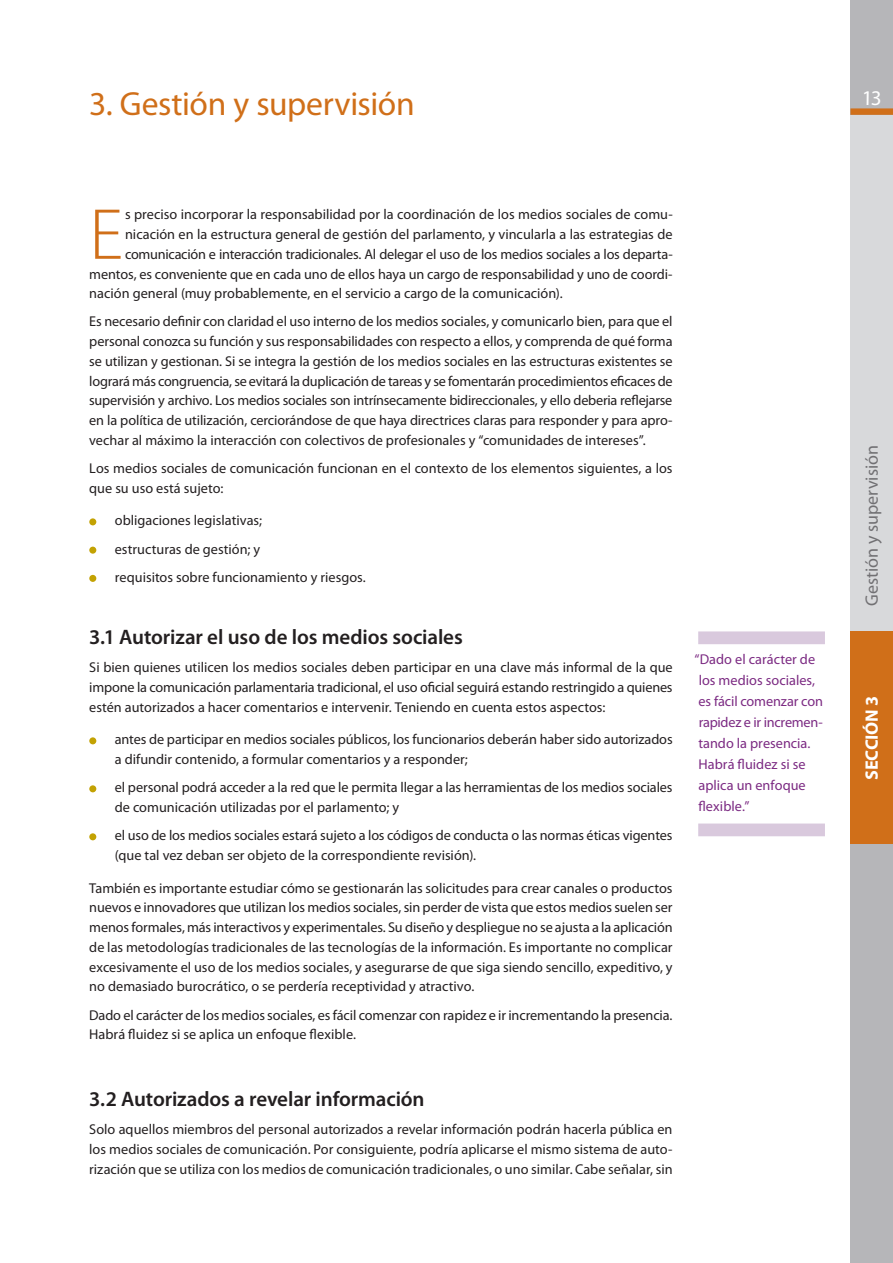
<style>
.page{position:relative;width:893px;height:1263px;background:#fff}
.page>*{position:absolute;margin:0;border:0;box-sizing:border-box;transform-origin:0 0}
.t1{font:300 72.75px "Myriad Pro";color:#d06f19}
.t2{font:33.6px "Myriad Pro";letter-spacing:-.01em;color:#d06f19}
.t3{font:600 21px "Myriad Pro";letter-spacing:-.005em;color:#231f20}
.t4{font:21px "Myriad Pro";color:#fff}
.t5{font:18px "Myriad Pro";color:#717073}
.t6{font:700 18px "Myriad Pro";color:#fff}
.t7{font:14.25px/19.8px "Myriad Pro";color:#231f20}
.t8{font:14.25px/21px "Myriad Pro";color:#7c2b83}
.t9{font:14.25px "Myriad Pro";letter-spacing:-.02em;color:#231f20}
</style>
<div class="page">
<div style="left:850px;top:0;width:43px;height:115px;background:#b6b6b9"></div>
<div style="left:850px;top:115px;width:43px;height:516px;background:#d8d9db"></div>
<div style="left:850px;top:631px;width:43px;height:632px;background:#b6b6b9"></div>
<div style="left:850px;top:631px;width:43px;height:213px;background:#d06f19"></div>
<svg style="left:850px;top:108px;width:43px;height:7px"></svg>
<div style="left:89px;top:518px;width:7px;height:7px;background:#c3a203;border-radius:50%"></div>
<div style="left:89px;top:547px;width:7px;height:7px;background:#c3a203;border-radius:50%"></div>
<div style="left:89px;top:575px;width:7px;height:7px;background:#c3a203;border-radius:50%"></div>
<div style="left:89px;top:737px;width:7px;height:7px;background:#c3a203;border-radius:50%"></div>
<div style="left:89px;top:785px;width:7px;height:7px;background:#c3a203;border-radius:50%"></div>
<div style="left:89px;top:833px;width:7px;height:7px;background:#c3a203;border-radius:50%"></div>
<div style="left:698px;top:631px;width:127px;height:13px;background:#d9c9dd"></div>
<div style="left:698px;top:823px;width:127px;height:13px;background:#d9c9dd"></div>
<h2 class="t2" style="left:89px;top:91px;width:327px">3. Gestión y supervisión</h2>
<h1 class="t1" style="left:89px;top:191px;width:35px">E</h1>
<p class="t7" style="left:125px;top:206px;width:549px">s preciso incorporar la responsabilidad por la coordinación de los medios sociales de comu-</p>
<p class="t7" style="left:125px;top:226px;width:549px">nicación en la estructura general de gestión del parlamento, y vincularla a las estrategias de</p>
<p class="t9" style="left:125px;top:249px;width:549px">comunicación e interacción tradicionales. Al delegar el uso de los medios sociales a los departa-</p>
<p class="t7" style="left:89px;top:265px;width:585px">mentos, es conveniente que en cada uno de ellos haya un cargo de responsabilidad y uno de coordi-</p>
<p class="t7" style="left:89px;top:285px;width:475px">nación general (muy probablemente, en el servicio a cargo de la comunicación).</p>
<p class="t7" style="left:89px;top:313px;width:585px;text-align:justify">Es necesario definir con claridad el uso interno de los medios sociales, y comunicarlo bien, para que el personal conozca su función y sus responsabilidades con respecto a ellos, y comprenda de qué forma se utilizan y gestionan. Si se integra la gestión de los medios sociales en las estructuras existentes se logrará más congruencia, se evitará la duplicación de tareas y se fomentarán procedimientos eficaces de supervisión y archivo. Los medios sociales son intrínsecamente bidireccionales, y ello deberia reflejarse en la política de utilización, cerciorándose de que haya directrices claras para responder y para apro&shy;vechar al máximo la interacción con colectivos de profesionales y “comunidades de intereses”.</p>
<p class="t7" style="left:89px;top:460px;width:585px">Los medios sociales de comunicación funcionan en el contexto de los elementos siguientes, a los que su uso está sujeto:</p>
<p class="t7" style="left:115px;top:508px;width:253px;line-height:28.2px">obligaciones legislativas;<br>estructuras de gestión; y<br>requisitos sobre funcionamiento y riesgos.</p>
<h3 class="t3" style="left:89px;top:629px;width:375px">3.1 Autorizar el uso de los medios sociales</h3>
<p class="t7" style="left:89px;top:659px;width:585px;text-align:justify">Si bien quienes utilicen los medios sociales deben participar en una clave más informal de la que impone la comunicación parlamentaria tradicional, el uso oficial seguirá estando restringido a quienes estén autorizados a hacer comentarios e intervenir. Teniendo en cuenta estos aspectos:</p>
<p class="t7" style="left:115px;top:731px;width:559px">antes de participar en medios sociales públicos, los funcionarios deberán haber sido autorizados a difundir contenido, a formular comentarios y a responder;</p>
<p class="t7" style="left:115px;top:779px;width:559px">el personal podrá acceder a la red que le permita llegar a las herramientas de los medios sociales de comunicación utilizadas por el parlamento; y</p>
<p class="t7" style="left:115px;top:827px;width:559px">el uso de los medios sociales estará sujeto a los códigos de conducta o las normas éticas vigentes (que tal vez deban ser objeto de la correspondiente revisión).</p>
<p class="t7" style="left:89px;top:879px;width:585px;text-align:justify">También es importante estudiar cómo se gestionarán las solicitudes para crear canales o productos nuevos e innovadores que utilizan los medios sociales, sin perder de vista que estos medios suelen ser menos formales, más interactivos y experimentales. Su diseño y despliegue no se ajusta a la aplicación de las metodologías tradicionales de las tecnologías de la información. Es importante no complicar excesivamente el uso de los medios sociales, y asegurarse de que siga siendo sencillo, expeditivo, y no demasiado burocrático, o se perdería receptividad y atractivo.</p>
<p class="t7" style="left:89px;top:1006px;width:585px">Dado el carácter de los medios sociales, es fácil comenzar con rapidez e ir incrementando la presencia.<br>Habrá fluidez si se aplica un enfoque flexible.</p>
<h3 class="t3" style="left:89px;top:1091px;width:337px">3.2 Autorizados a revelar información</h3>
<p class="t7" style="left:89px;top:1121px;width:585px;text-align:justify">Solo aquellos miembros del personal autorizados a revelar información podrán hacerla pública en los medios sociales de comunicación. Por consiguiente, podría aplicarse el mismo sistema de auto&shy;rización que se utiliza con los medios de comunicación tradicionales, o uno similar. Cabe señalar, sin</p>
<p class="t8" style="left:695px;top:650px;width:130px">“Dado el carácter de los medios sociales, es fácil comenzar con rapidez e ir incremen&shy;tando la presencia.<br>Habrá fluidez si se aplica un enfoque flexible.”</p>
<h3 class="t4" style="left:862px;top:90px;width:22px">13</h3>
<p class="t5" style="left:865px;top:606px;width:162px;rotate:-90deg">Gestión y supervisión</p>
<p class="t6" style="left:865px;top:780px;width:86px;rotate:-90deg">SECCIÓN 3</p>
</div>
